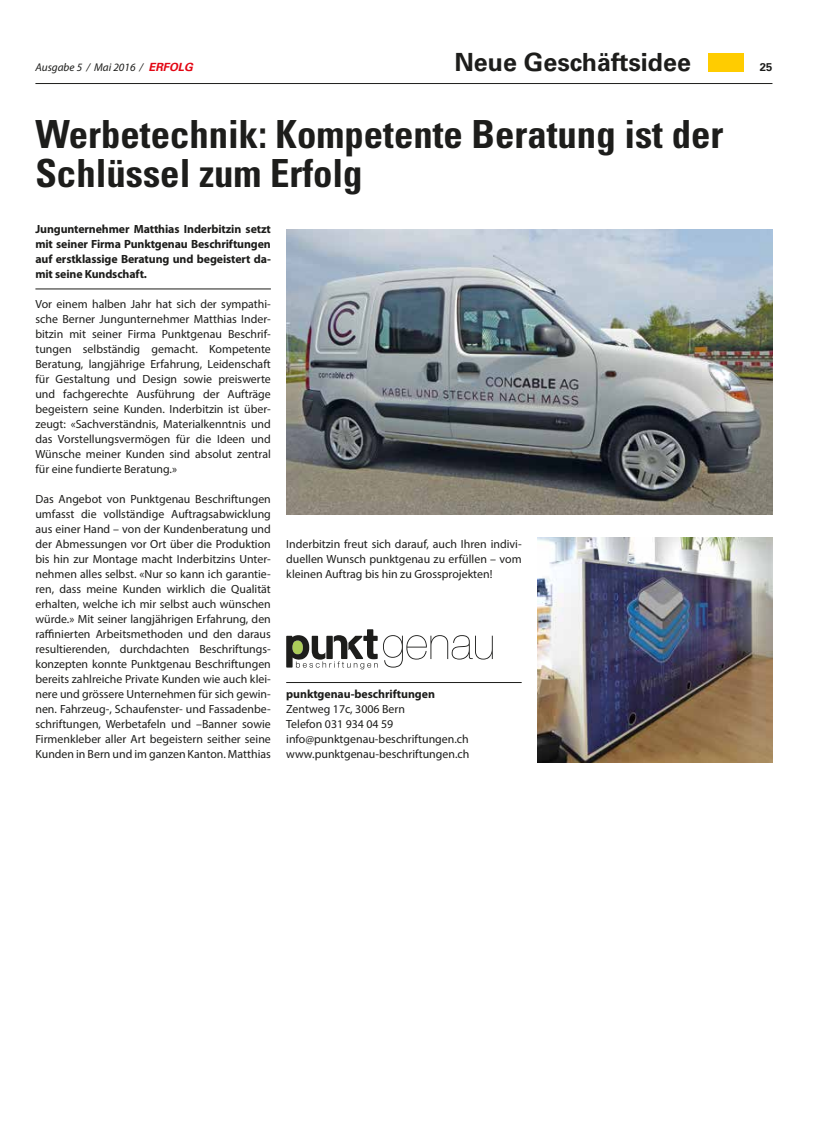
<style>
.page{position:relative;width:815px;height:1134px;background:#fff}
.page>*{position:absolute;margin:0;border:0;box-sizing:border-box;transform-origin:0 0}
.t1{font:700 condensed 38.75px/38.8px "Univers";color:#1d1d1b}
.t2{font:700 25px "Univers";color:#1d1d1b}
.t3{font:11.88px/15px "Myriad Pro";color:#1d1d1b;text-align:justify}
.t4{font:700 11.88px/15px "Myriad Pro";letter-spacing:-.01em;color:#1d1d1b;text-align:justify}
.t5{font:italic 11.25px "Myriad Pro";color:#1d1d1b}
.t6{font:700 11.25px "Univers";color:#1d1d1b}
.s1{font-family:"Univers";font-weight:700;color:#e30613}
</style>
<div class="page">
<hr style="left:35px;top:83px;width:737px;height:1px;background:#1d1d1b">
<hr style="left:35px;top:289px;width:236px;height:1px;background:#1d1d1b">
<hr style="left:286px;top:682px;width:236px;height:1px;background:#1d1d1b">
<svg style="left:286px;top:629px;width:207px;height:40px"></svg>
<img style="left:537px;top:537px;width:235px;height:225px">
<img style="left:286px;top:229px;width:486px;height:285px">
<div style="left:709px;top:53px;width:35px;height:18px;background:#fc0"></div>
<h2 class="t2" style="left:454px;top:48px;width:238px">Neue Geschäftsidee</h2>
<p class="t5" style="left:35px;top:61px;width:159px">Ausgabe 5 / Mai 2016 / <span class="s1">ERFOLG</span></p>
<p class="t6" style="left:760px;top:61px;width:14px">25</p>
<h1 class="t1" style="left:35px;top:114px;width:689px">Werbetechnik: Kompetente Beratung ist der<br>Schlüssel zum Erfolg</h1>
<p class="t4" style="left:35px;top:221px;width:237px">Jungunternehmer Matthias Inderbitzin setzt mit seiner Firma Punktgenau Beschriftungen auf erstklassige Beratung und begeistert da&shy;mit seine Kundschaft.</p>
<p class="t3" style="left:35px;top:296px;width:237px">Vor einem halben Jahr hat sich der sympathi&shy;sche Berner Jungunternehmer Matthias Inder&shy;bitzin mit seiner Firma Punktgenau Beschrif&shy;tungen selbständig gemacht. Kompetente Beratung, langjährige Erfahrung, Leidenschaft für Gestaltung und Design sowie preiswerte und fachgerechte Ausführung der Aufträge begeistern seine Kunden. Inderbitzin ist über&shy;zeugt: «Sachverständnis, Materialkenntnis und das Vorstellungsvermögen für die Ideen und Wünsche meiner Kunden sind absolut zentral für eine fundierte Beratung.»</p>
<p class="t3" style="left:35px;top:491px;width:237px">Das Angebot von Punktgenau Beschriftungen umfasst die vollständige Auftragsabwicklung aus einer Hand – von der Kundenberatung und der Abmessungen vor Ort über die Produktion bis hin zur Montage macht Inderbitzins Unter&shy;nehmen alles selbst. «Nur so kann ich garantie&shy;ren, dass meine Kunden wirklich die Qualität erhalten, welche ich mir selbst auch wünschen würde.» Mit seiner langjährigen Erfahrung, den raffinierten Arbeitsmethoden und den daraus resultierenden, durchdachten Beschriftungs&shy;konzepten konnte Punktgenau Beschriftungen bereits zahlreiche Private Kunden wie auch klei&shy;nere und grössere Unternehmen für sich gewin&shy;nen. Fahrzeug-, Schaufenster- und Fassadenbe&shy;schriftungen, Werbetafeln und –Banner sowie Firmenkleber aller Art begeistern seither seine Kunden in Bern und im ganzen Kanton. Matthias</p>
<p class="t3" style="left:286px;top:536px;width:237px">Inderbitzin freut sich darauf, auch Ihren indivi&shy;duellen Wunsch punktgenau zu erfüllen – vom kleinen Auftrag bis hin zu Grossprojekten!</p>
<p class="t4" style="left:286px;top:686px;width:150px">punktgenau-beschriftungen</p>
<p class="t3" style="left:286px;top:701px;width:185px;text-align:left">Zentweg 17c, 3006 Bern<br>Telefon 031 934 04 59 info@punktgenau-beschriftungen.ch www.punktgenau-beschriftungen.ch</p>
</div>
